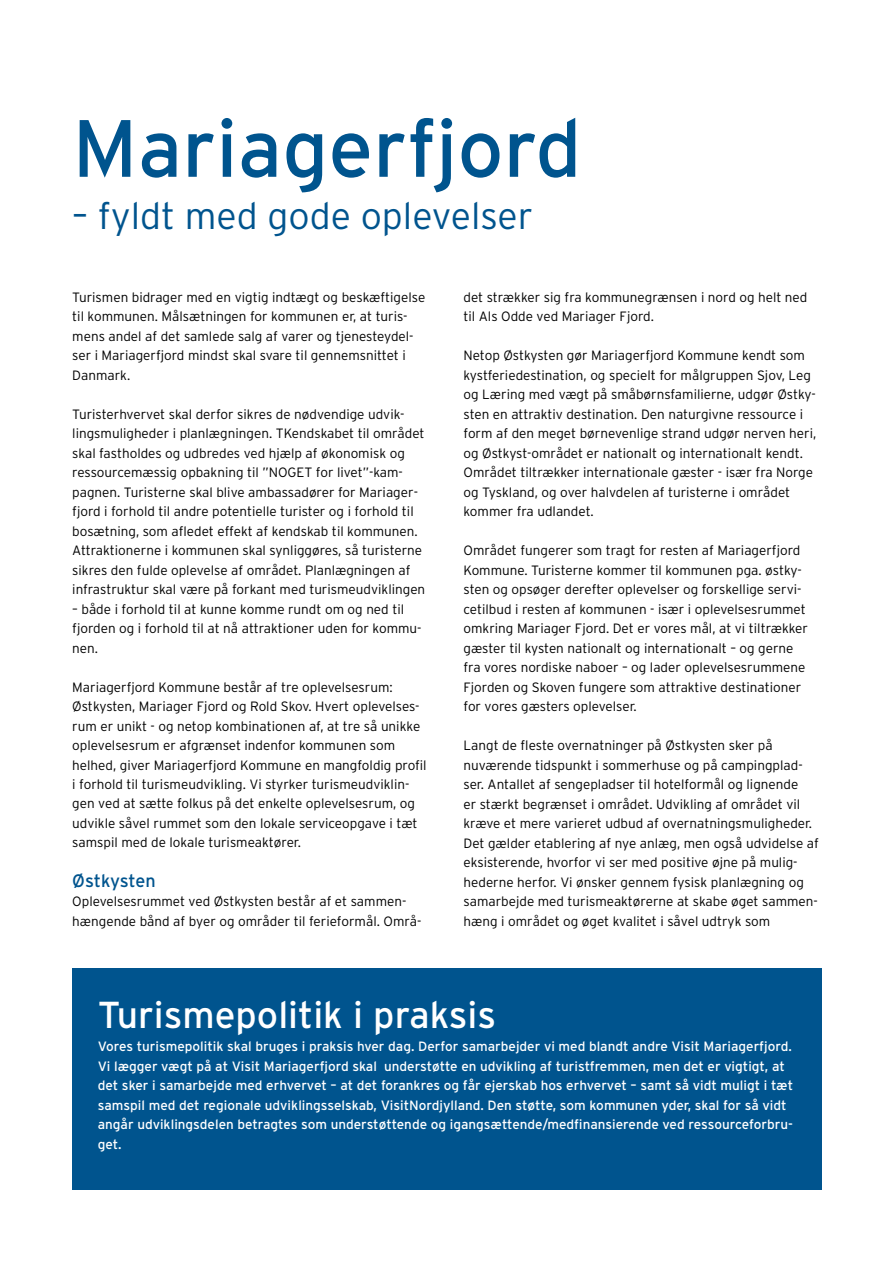
<style>
.page{position:relative;width:893px;height:1263px;background:#fff}
.page>*{position:absolute;margin:0;border:0;box-sizing:border-box;transform-origin:0 0}
.t1{font:81px "Interstate";color:#00548e}
.t2{font:300 37.5px "Interstate";color:#00548e}
.t3{font:37.5px "Interstate";color:#fff}
.t4{font:18px "Interstate";letter-spacing:-.01em;color:#00548e}
.t5{font:300 13.5px/19.5px "Interstate";color:#000}
.t6{font:13.5px/19.5px "Interstate";color:#fff}
</style>
<div class="page">
<div style="left:72px;top:968px;width:749px;height:221px;background:#00548e"></div>
<h1 class="t1" style="left:72px;top:99px;width:511px">Mariagerfjord</h1>
<h2 class="t2" style="left:72px;top:193px;width:462px">– fyldt med gode oplevelser</h2>
<p class="t5" style="left:72px;top:287px;width:355px">Turismen bidrager med en vigtig indtægt og beskæftigelse til kommunen. Målsætningen for kommunen er, at turis&shy;mens andel af det samlede salg af varer og tjenesteydel&shy;ser i Mariagerfjord mindst skal svare til gennemsnittet i Danmark.</p>
<p class="t5" style="left:72px;top:404px;width:354px">Turisterhvervet skal derfor sikres de nødvendige udvik&shy;lingsmuligheder i planlægningen. TKendskabet til området skal fastholdes og udbredes ved hjælp af økonomisk og ressourcemæssig opbakning til ”NOGET for livet”-kam&shy;pagnen. Turisterne skal blive ambassadører for Mariager&shy;fjord i forhold til andre potentielle turister og i forhold til bosætning, som afledet effekt af kendskab til kommunen.<br>Attraktionerne i kommunen skal synliggøres, så turisterne sikres den fulde oplevelse af området. Planlægningen af infrastruktur skal være på forkant med turismeudviklingen</p>
<p class="t5" style="left:72px;top:599px;width:351px">– både i forhold til at kunne komme rundt om og ned til fjorden og i forhold til at nå attraktioner uden for kommu&shy;nen.</p>
<p class="t5" style="left:72px;top:677px;width:356px">Mariagerfjord Kommune består af tre oplevelsesrum:<br>Østkysten, Mariager Fjord og Rold Skov. Hvert oplevelses&shy;rum er unikt - og netop kombinationen af, at tre så unikke oplevelsesrum er afgrænset indenfor kommunen som helhed, giver Mariagerfjord Kommune en mangfoldig profil i forhold til turismeudvikling. Vi styrker turismeudviklin&shy;gen ved at sætte folkus på det enkelte oplevelsesrum, og udvikle såvel rummet som den lokale serviceopgave i tæt samspil med de lokale turismeaktører.</p>
<h3 class="t4" style="left:72px;top:869px;width:85px">Østkysten</h3>
<p class="t5" style="left:72px;top:892px;width:351px">Oplevelsesrummet ved Østkysten består af et sammen&shy;hængende bånd af byer og områder til ferieformål. Områ-</p>
<p class="t5" style="left:463px;top:287px;width:345px">det strækker sig fra kommunegrænsen i nord og helt ned til Als Odde ved Mariager Fjord.</p>
<p class="t5" style="left:463px;top:346px;width:354px">Netop Østkysten gør Mariagerfjord Kommune kendt som kystferiedestination, og specielt for målgruppen Sjov, Leg og Læring med vægt på småbørnsfamilierne, udgør Østky&shy;sten en attraktiv destination. Den naturgivne ressource i form af den meget børnevenlige strand udgør nerven heri, og Østkyst-området er nationalt og internationalt kendt.<br>Området tiltrækker internationale gæster - især fra Norge og Tyskland, og over halvdelen af turisterne i området kommer fra udlandet.</p>
<p class="t5" style="left:463px;top:541px;width:346px">Området fungerer som tragt for resten af Mariagerfjord Kommune. Turisterne kommer til kommunen pga. østky&shy;sten og opsøger derefter oplevelser og forskellige servi&shy;cetilbud i resten af kommunen - især i oplevelsesrummet omkring Mariager Fjord. Det er vores mål, at vi tiltrækker gæster til kysten nationalt og internationalt – og gerne fra vores nordiske naboer – og lader oplevelsesrummene Fjorden og Skoven fungere som attraktive destinationer for vores gæsters oplevelser.</p>
<p class="t5" style="left:463px;top:735px;width:357px">Langt de fleste overnatninger på Østkysten sker på nuværende tidspunkt i sommerhuse og på campingplad&shy;ser. Antallet af sengepladser til hotelformål og lignende<br>er stærkt begrænset i området. Udvikling af området vil kræve et mere varieret udbud af overnatningsmuligheder.<br>Det gælder etablering af nye anlæg, men også udvidelse af eksisterende, hvorfor vi ser med positive øjne på mulig&shy;hederne herfor. Vi ønsker gennem fysisk planlægning og samarbejde med turismeaktørerne at skabe øget sammen&shy;hæng i området og øget kvalitet i såvel udtryk som</p>
<h2 class="t3" style="left:98px;top:991px;width:400px">Turismepolitik i praksis</h2>
<p class="t6" style="left:98px;top:1037px;width:697px">Vores turismepolitik skal bruges i praksis hver dag. Derfor samarbejder vi med blandt andre Visit Mariagerfjord.<br>Vi lægger vægt på at Visit Mariagerfjord skal understøtte en udvikling af turistfremmen, men det er vigtigt, at det sker i samarbejde med erhvervet – at det forankres og får ejerskab hos erhvervet – samt så vidt muligt i tæt samspil med det regionale udviklingsselskab, VisitNordjylland. Den støtte, som kommunen yder, skal for så vidt angår udviklingsdelen betragtes som understøttende og igangsættende/medfinansierende ved ressourceforbru&shy;get.</p>
</div>
